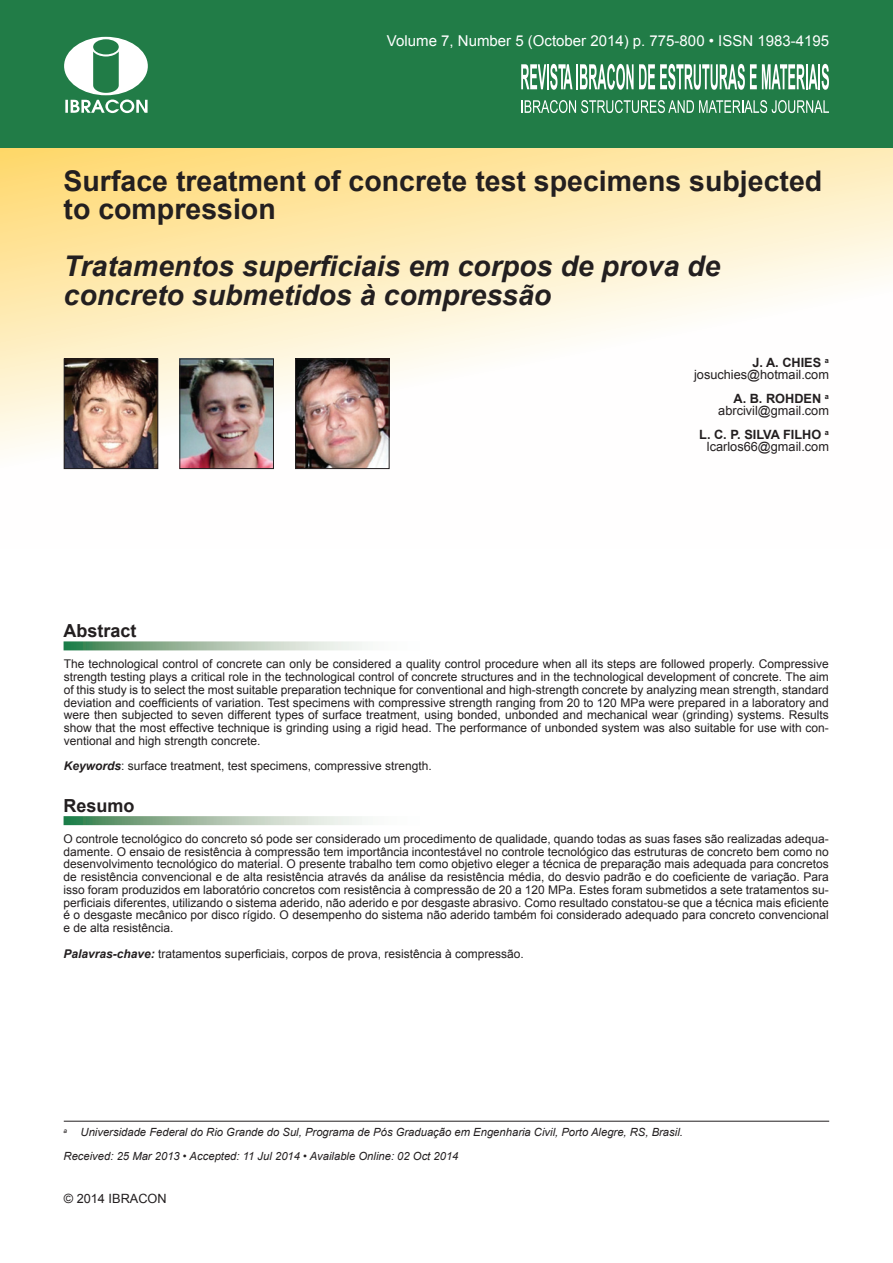
<style>
.page{position:relative;width:893px;height:1263px;background:#fff}
.page>*{position:absolute;margin:0;border:0;box-sizing:border-box;transform-origin:0 0}
.t1{font:italic 700 28.5px/28.5px "Arial";color:#231f20}
.t2{font:700 28.5px/28.5px "Arial";color:#231f20}
.t3{font:700 18px "Arial";color:#231f20}
.t4{font:15px "Arial";color:#fff}
.t5{font:12.75px/12px "Arial";color:#231f20;text-align:right}
.t6{font:12px/12.8px "Arial";color:#231f20;text-align:justify}
.t7{font:italic 11.25px/24px "Arial";color:#231f20}
.s1{font-weight:700}
.s2{font-weight:700;font-style:italic}
</style>
<div class="page">
<svg style="left:0;top:148px;width:893px;height:322px"></svg>
<div style="left:0;top:0;width:893px;height:148px;background:#217c47"></div>
<svg style="left:64px;top:37px;width:84px;height:76px"></svg>
<svg style="left:521px;top:64px;width:51px;height:26px"></svg>
<hr style="left:576px;top:64px;width:2px;height:25px;background:#fff">
<svg style="left:580px;top:64px;width:249px;height:26px"></svg>
<svg style="left:521px;top:100px;width:308px;height:13px"></svg>
<hr style="left:64px;top:1121px;width:765px;height:1px;background:#231f20">
<svg style="left:64px;top:641px;width:299px;height:9px;background:#a6c2ab"></svg>
<svg style="left:64px;top:816px;width:299px;height:9px;background:#a3c0a8"></svg>
<img style="left:66px;top:361px;width:90px;height:106px">
<div style="left:64px;top:359px;width:94px;height:110px;border:1px solid #231f20"></div>
<img style="left:181px;top:361px;width:91px;height:106px">
<div style="left:179px;top:359px;width:95px;height:110px;border:1px solid #231f20"></div>
<img style="left:297px;top:361px;width:90px;height:106px">
<div style="left:295px;top:359px;width:94px;height:110px;border:1px solid #231f20"></div>
<p class="t4" style="left:387px;top:31px;width:444px">Volume 7, Number 5 (October 2014) p. 775-800 • ISSN 1983-4195</p>
<h1 class="t2" style="left:64px;top:167px;width:760px">Surface treatment of concrete test specimens subjected to compression</h1>
<h1 class="t1" style="left:64px;top:253px;width:658px">Tratamentos superficiais em corpos de prova de concreto submetidos à compressão</h1>
<h2 class="t3" style="left:64px;top:619px;width:75px">Abstract</h2>
<p class="t5" style="left:694px;top:357px;width:136px"><span class="s1">J. A. CHIES</span> <sup>a </sup>josuchies@hotmail.com</p>
<p class="t5" style="left:718px;top:393px;width:112px"><span class="s1">A. B. ROHDEN</span> <sup>a </sup>abrcivil@gmail.com</p>
<p class="t5" style="left:699px;top:429px;width:131px"><span class="s1">L. C. P. SILVA FILHO</span> <sup>a </sup>lcarlos66@gmail.com</p>
<p class="t6" style="left:64px;top:658px;width:767px">The technological control of concrete can only be considered a quality control procedure when all its steps are followed properly. Compressive strength testing plays a critical role in the technological control of concrete structures and in the technological development of concrete. The aim of this study is to select the most suitable preparation technique for conventional and high-strength concrete by analyzing mean strength, standard deviation and coefficients of variation. Test specimens with compressive strength ranging from 20 to 120 MPa were prepared in a laboratory and were then subjected to seven different types of surface treatment, using bonded, unbonded and mechanical wear (grinding) systems. Results show that the most effective technique is grinding using a rigid head. The performance of unbonded system was also suitable for use with con&shy;ventional and high strength concrete.</p>
<p class="t6" style="left:64px;top:760px;width:370px"><span class="s2">Keywords</span>: surface treatment, test specimens, compressive strength.</p>
<h2 class="t3" style="left:64px;top:793px;width:73px">Resumo</h2>
<p class="t6" style="left:64px;top:832px;width:767px">O controle tecnológico do concreto só pode ser considerado um procedimento de qualidade, quando todas as suas fases são realizadas adequa&shy;damente. O ensaio de resistência à compressão tem importância incontestável no controle tecnológico das estruturas de concreto bem como no desenvolvimento tecnológico do material. O presente trabalho tem como objetivo eleger a técnica de preparação mais adequada para concretos de resistência convencional e de alta resistência através da análise da resistência média, do desvio padrão e do coeficiente de variação. Para isso foram produzidos em laboratório concretos com resistência à compressão de 20 a 120 MPa. Estes foram submetidos a sete tratamentos su&shy;perficiais diferentes, utilizando o sistema aderido, não aderido e por desgaste abrasivo. Como resultado constatou-se que a técnica mais eficiente é o desgaste mecânico por disco rígido. O desempenho do sistema não aderido também foi considerado adequado para concreto convencional e de alta resistência.</p>
<p class="t6" style="left:64px;top:947px;width:462px"><span class="s2">Palavras-chave:</span> tratamentos superficiais, corpos de prova, resistência à compressão.</p>
<p class="t7" style="left:64px;top:1120px;width:621px"><sup>a</sup> Universidade Federal do Rio Grande do Sul, Programa de Pós Graduação em Engenharia Civil, Porto Alegre, RS, Brasil.<br>Received: 25 Mar 2013 • Accepted: 11 Jul 2014 • Available Online: 02 Oct 2014</p>
<p class="t5" style="left:64px;top:1192px;width:104px">© 2014 IBRACON</p>
</div>
